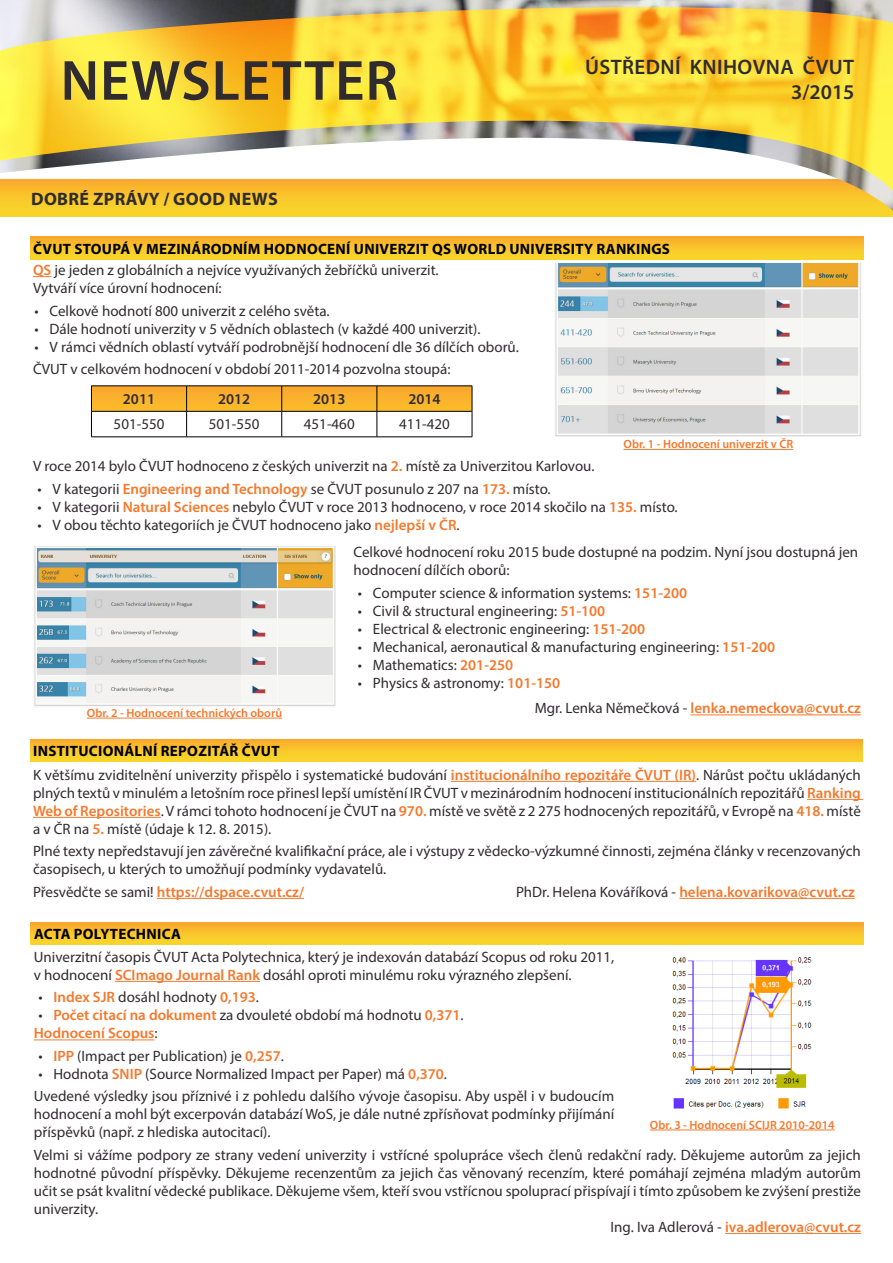
<style>
.page{position:relative;width:893px;height:1263px;background:#fff}
.page>*{position:absolute;margin:0;border:0;box-sizing:border-box;transform-origin:0 0}
.t1{font:600 57px "Myriad Pro";letter-spacing:.015em;color:#302b2f}
.t2{font:600 21px/25.2px "Myriad Pro";letter-spacing:.02em;color:#302b2f;text-align:right}
.Nadpis_pruh{font:700 18px "Myriad Pro";letter-spacing:.02em;color:#302b2f}
.Normálka{font:15px/18px "Myriad Pro";color:#302b2f}
.Normálka-2{font:600 15px "Myriad Pro";color:#f4792d}
.Nadpis_3{font:700 15px "Myriad Pro";letter-spacing:.02em;color:#000}
.Nadpis_2{font:15px/18px "Myriad Pro";color:#302b2f}
.Normálka-3{font:600 15px "Myriad Pro";color:#302b2f}
.Normálka-4{font:600 12px "Myriad Pro";color:#f4792d}
.Titulek{font:600 12px "Myriad Pro";color:#f4792d}
.s1{font-weight:600;color:#f4792d}
.s2{font-weight:400;color:#302b2f}
</style>
<div class="page">
<hr style="left:115px;top:981px;width:145px;height:1px;background:#f4792d">
<hr style="left:34px;top:1039px;width:121px;height:1px;background:#f4792d">
<hr style="left:725px;top:1233px;width:136px;height:1px;background:#f4792d">
<svg style="left:31px;top:922px;width:833px;height:23px;background:#f9c12b"></svg>
<img style="left:672px;top:957px;width:140px;height:152px">
<hr style="left:650px;top:1130px;width:184px;height:1px;background:#f4792d">
<img style="left:34px;top:546px;width:302px;height:160px">
<hr style="left:87px;top:718px;width:195px;height:1px;background:#f4792d">
<hr style="left:690px;top:714px;width:171px;height:1px;background:#f4792d">
<svg style="left:91px;top:386px;width:382px;height:51px"></svg>
<hr style="left:91px;top:437px;width:96px;height:1px;background:#000">
<hr style="left:187px;top:437px;width:95px;height:1px;background:#000">
<hr style="left:282px;top:437px;width:95px;height:1px;background:#000">
<hr style="left:377px;top:437px;width:95px;height:1px;background:#000">
<img style="left:555px;top:263px;width:306px;height:173px">
<hr style="left:624px;top:449px;width:169px;height:1px;background:#f4792d">
<svg style="left:33px;top:276px;width:18px;height:1px"></svg>
<div style="left:30px;top:237px;width:834px;height:22px;background:linear-gradient(to bottom,#fbae2d,#f8d82a)"></div>
<hr style="left:451px;top:781px;width:245px;height:1px;background:#f4792d">
<hr style="left:807px;top:799px;width:56px;height:1px;background:#f4792d">
<hr style="left:33px;top:817px;width:128px;height:1px;background:#f4792d">
<hr style="left:157px;top:898px;width:147px;height:1px;background:#f4792d">
<hr style="left:679px;top:898px;width:176px;height:1px;background:#f4792d">
<div style="left:30px;top:739px;width:833px;height:22px;background:linear-gradient(to bottom,#faad2d,#f9d82a)"></div>
<img style="left:0;top:0;width:893px;height:217px">
<svg style="left:0;top:6px;width:893px;height:195px;background:#edcf5f"></svg>
<h1 class="t1" style="left:61px;top:44px;width:339px">NEWSLETTER</h1>
<h2 class="t2" style="left:585px;top:53px;width:271px">ÚSTŘEDNÍ KNIHOVNA ČVUT<br>3/2015</h2>
<p class="Nadpis_pruh" style="left:31px;top:187px;width:248px">DOBRÉ ZPRÁVY / GOOD NEWS</p>
<p class="Nadpis_3" style="left:33px;top:239px;width:638px">ČVUT STOUPÁ V MEZINÁRODNÍM HODNOCENÍ UNIVERZIT QS WORLD UNIVERSITY RANKINGS</p>
<p class="Nadpis_2" style="left:33px;top:261px;width:407px"><span class="s1">QS</span> je jeden z globálních a nejvíce využívaných žebříčků univerzit.<br>Vytváří více úrovní hodnocení:</p>
<p class="Normálka" style="left:34px;top:301px;width:297px">• Celkově hodnotí 800 univerzit z celého světa.</p>
<p class="Normálka" style="left:34px;top:319px;width:448px">• Dále hodnotí univerzity v 5 vědních oblastech (v každé 400 univerzit).</p>
<p class="Normálka" style="left:34px;top:337px;width:486px">• V rámci vědních oblastí vytváří podrobnější hodnocení dle 36 dílčích oborů.</p>
<p class="Normálka" style="left:33px;top:360px;width:419px">ČVUT v celkovém hodnocení v období 2011-2014 pozvolna stoupá:</p>
<p class="Normálka-3" style="left:123px;top:389px;width:34px">2011</p>
<p class="Normálka-3" style="left:218px;top:389px;width:34px">2012</p>
<p class="Normálka-3" style="left:313px;top:389px;width:34px">2013</p>
<p class="Normálka-3" style="left:408px;top:389px;width:34px">2014</p>
<p class="Normálka" style="left:114px;top:415px;width:52px">501-550</p>
<p class="Normálka" style="left:209px;top:415px;width:52px">501-550</p>
<p class="Normálka" style="left:304px;top:415px;width:52px">451-460</p>
<p class="Normálka" style="left:399px;top:415px;width:52px">411-420</p>
<p class="Normálka-4" style="left:624px;top:437px;width:171px">Obr. 1 - Hodnocení univerzit v ČR</p>
<p class="Normálka" style="left:33px;top:457px;width:563px">V roce 2014 bylo ČVUT hodnoceno z českých univerzit na <span class="s1">2.</span> místě za Univerzitou Karlovou.</p>
<p class="Normálka" style="left:38px;top:479px;width:515px">• V kategorii <span class="s1">Engineering and Technology</span> se ČVUT posunulo z 207 na <span class="s1">173.</span> místo.</p>
<p class="Normálka" style="left:38px;top:497px;width:642px">• V kategorii <span class="s1">Natural Sciences</span> nebylo ČVUT v roce 2013 hodnoceno, v roce 2014 skočilo na <span class="s1">135.</span> místo.</p>
<p class="Normálka" style="left:38px;top:515px;width:424px">• V obou těchto kategoriích je ČVUT hodnoceno jako <span class="s1">nejlepší v ČR</span>.</p>
<p class="Normálka-4" style="left:87px;top:705px;width:197px">Obr. 2 - Hodnocení technických oborů</p>
<p class="Nadpis_3" style="left:33px;top:741px;width:248px">INSTITUCIONÁLNÍ REPOZITÁŘ ČVUT</p>
<p class="Normálka" style="left:353px;top:543px;width:506px">Celkové hodnocení roku 2015 bude dostupné na podzim. Nyní jsou dostupná jen hodnocení dílčích oborů:</p>
<p class="Normálka" style="left:358px;top:584px;width:331px">• Computer science &amp; information systems: <span class="s1">151-200</span></p>
<p class="Normálka" style="left:358px;top:602px;width:249px">• Civil &amp; structural engineering: <span class="s1">51-100</span></p>
<p class="Normálka" style="left:358px;top:620px;width:289px">• Electrical &amp; electronic engineering: <span class="s1">151-200</span></p>
<p class="Normálka" style="left:358px;top:638px;width:419px">• Mechanical, aeronautical &amp; manufacturing engineering: <span class="s1">151-200</span></p>
<p class="Normálka" style="left:358px;top:656px;width:157px">• Mathematics: <span class="s1">201-250</span></p>
<p class="Normálka" style="left:358px;top:674px;width:204px">• Physics &amp; astronomy: <span class="s1">101-150</span></p>
<p class="Normálka-2" style="left:535px;top:699px;width:328px"><span class="s2">Mgr. Lenka Němečková -</span> lenka.nemeckova@cvut.cz</p>
<p class="Normálka" style="left:33px;top:766px;width:829px;text-align:justify">K většímu zviditelnění univerzity přispělo i systematické budování <span class="s1">institucionálního repozitáře ČVUT (IR)</span>. Nárůst počtu ukládaných plných textů v minulém a letošním roce přinesl lepší umístění IR ČVUT v mezinárodním hodnocení institucionálních repozitářů <span class="s1">Ranking Web of Repositories</span>. V rámci tohoto hodnocení je ČVUT na <span class="s1">970.</span> místě ve světě z 2 275 hodnocených repozitářů, v Evropě na <span class="s1">418.</span> místě a v ČR na <span class="s1">5.</span> místě (údaje k 12. 8. 2015).</p>
<p class="Normálka" style="left:33px;top:842px;width:829px">Plné texty nepředstavují jen závěrečné kvalifikační práce, ale i výstupy z vědecko-výzkumné činnosti, zejména články v recenzovaných časopisech, u kterých to umožňují podmínky vydavatelů.</p>
<p class="Normálka-2" style="left:33px;top:882px;width:273px"><span class="s2">Přesvědčte se sami!</span> https://dspace.cvut.cz/</p>
<p class="Normálka-2" style="left:516px;top:882px;width:340px"><span class="s2">PhDr. Helena Kováříková -</span> helena.kovarikova@cvut.cz</p>
<p class="Nadpis_3" style="left:34px;top:924px;width:148px">ACTA POLYTECHNICA</p>
<p class="Normálka" style="left:34px;top:948px;width:582px">Univerzitní časopis ČVUT Acta Polytechnica, který je indexován databází Scopus od roku 2011, v hodnocení <span class="s1">SCImago Journal Rank</span> dosáhl oproti minulému roku výrazného zlepšení.</p>
<p class="Normálka" style="left:38px;top:988px;width:222px">• <span class="s1">Index SJR</span> dosáhl hodnoty <span class="s1">0,193</span>.</p>
<p class="Normálka" style="left:38px;top:1006px;width:427px">• <span class="s1">Počet citací na dokument</span> za dvouleté období má hodnotu <span class="s1">0,371</span>.</p>
<p class="Normálka-2" style="left:34px;top:1024px;width:125px">Hodnocení Scopus<span class="s2">:</span></p>
<p class="Normálka" style="left:38px;top:1047px;width:247px">• <span class="s1">IPP</span> (Impact per Publication) je <span class="s1">0,257</span>.</p>
<p class="Normálka" style="left:38px;top:1065px;width:410px">• Hodnota <span class="s1">SNIP</span> (Source Normalized Impact per Paper) má <span class="s1">0,370</span>.</p>
<p class="Normálka" style="left:34px;top:1087px;width:582px;text-align:justify">Uvedené výsledky jsou příznivé i z pohledu dalšího vývoje časopisu. Aby uspěl i v budoucím hodnocení a mohl být excerpován databází WoS, je dále nutné zpřísňovat podmínky přijímání příspěvků (např. z hlediska autocitací).</p>
<p class="Normálka" style="left:34px;top:1146px;width:829px;text-align:justify">Velmi si vážíme podpory ze strany vedení univerzity i vstřícné spolupráce všech členů redakční rady. Děkujeme autorům za jejich hodnotné původní příspěvky. Děkujeme recenzentům za jejich čas věnovaný recenzím, které pomáhají zejména mladým autorům učit se psát kvalitní vědecké publikace. Děkujeme všem, kteří svou vstřícnou spoluprací přispívají i tímto způsobem ke zvýšení prestiže univerzity.</p>
<p class="Normálka-2" style="left:610px;top:1217px;width:252px"><span class="s2">Ing. Iva Adlerová -</span> iva.adlerova@cvut.cz</p>
<p class="Titulek" style="left:650px;top:1117px;width:186px">Obr. 3 - Hodnocení SCIJR 2010-2014</p>
</div>
